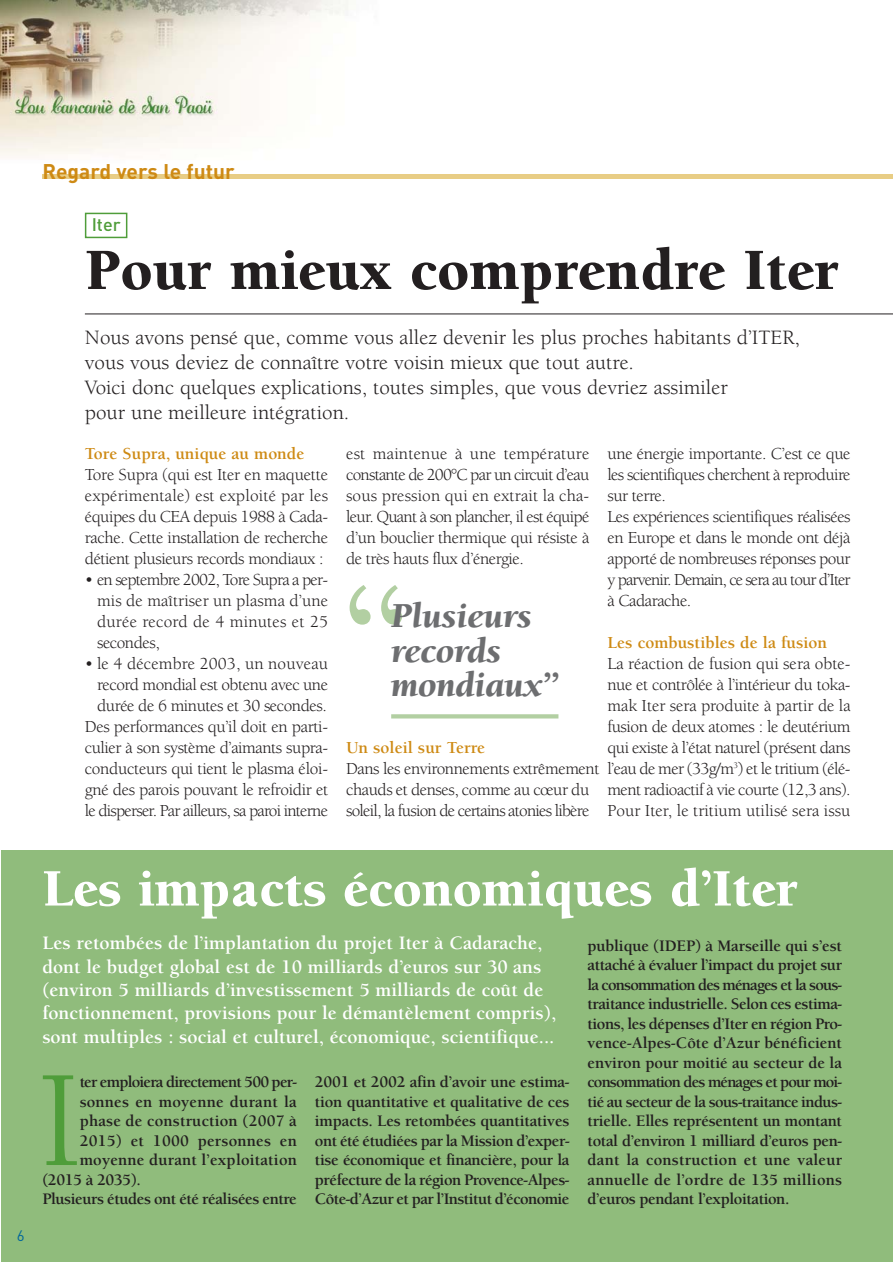
<style>
.page{position:relative;width:893px;height:1263px;background:#fff}
.page>*{position:absolute;margin:0;border:0;box-sizing:border-box;transform-origin:0 0}
.t1{font:700 157.5px "Berkeley";color:#b2cfa2}
.t2{font:141.15px "Berkeley";color:#4f9d3a}
.t3{font:900 60px "Berkeley";color:#231f20}
.t4{font:900 54px "Berkeley";color:#fff}
.t5{font:italic 900 36px/34.5px "Berkeley";color:#6d6e70}
.t6{font:21px/25.2px "Berkeley";color:#231f20}
.t7{font:700 21px "DIN";color:#ce8a14}
.t8{font:700 19.5px/23.4px "Berkeley";color:#fff}
.t9{font:500 18px "DIN";color:#4f9d3a}
.t10{font:17.25px/21px "Berkeley";letter-spacing:-.025em;color:#231f20;text-align:justify}
.t11{font:700 17.25px "Berkeley";color:#ce8a14}
.t12{font:700 16.5px/19.5px "Berkeley";letter-spacing:-.025em;color:#231f20;text-align:justify}
.t13{font:700 16.5px "Berkeley";letter-spacing:.01em;color:#231f20}
.t14{font:700 16.5px "Berkeley";letter-spacing:-.05em;color:#231f20}
.t15{font:15px "DIN";color:#00669b}
</style>
<div class="page">
<div style="left:1px;top:850px;width:891px;height:412px;background:#90bc7c"></div>
<img style="left:1px;top:0;width:348px;height:156px">
<div style="left:42px;top:174px;width:850px;height:5px;background:#e8cd85"></div>
<div style="left:85px;top:213px;width:42px;height:25px;border:2px solid #4f9d3a"></div>
<div style="left:391px;top:714px;width:167px;height:5px;background:#b2cfa2"></div>
<hr style="left:85px;top:314px;width:807px;height:1px;background:#231f20">
<p class="t15" style="left:17px;top:1230px;width:9px">6</p>
<p class="t7" style="left:42px;top:163px;width:194px">Regard vers le futur</p>
<p class="t9" style="left:92px;top:218px;width:30px">Iter</p>
<h3 class="t3" style="left:85px;top:247px;width:755px">Pour mieux comprendre Iter</h3>
<p class="t6" style="left:85px;top:326px;width:716px">Nous avons pensé que, comme vous allez devenir les plus proches habitants d’ITER, vous vous deviez de connaître votre voisin mieux que tout autre.<br>Voici donc quelques explications, toutes simples, que vous devriez assimiler<br>pour une meilleure intégration.</p>
<p class="t11" style="left:85px;top:447px;width:221px">Tore Supra, unique au monde</p>
<p class="t10" style="left:85px;top:465px;width:245px">Tore Supra (qui est Iter en maquette expérimentale) est exploité par les équipes du CEA depuis 1988 à Cada&shy;rache. Cette installation de recherche détient plusieurs records mondiaux :</p>
<p class="t10" style="left:97px;top:570px;width:232px;text-indent:-12px">• en septembre 2002, Tore Supra a per&shy;mis de maîtriser un plasma d’une durée record de 4 minutes et 25 secondes,</p>
<p class="t10" style="left:85px;top:654px;width:245px;text-align:right">• le 4 décembre 2003, un nouveau record mondial est obtenu avec une durée de 6 minutes et 30 secondes.<br>Des performances qu’il doit en parti&shy;culier à son système d’aimants supra&shy;conducteurs qui tient le plasma éloi&shy;gné des parois pouvant le refroidir et le disperser. Par ailleurs, sa paroi interne</p>
<p class="t10" style="left:346px;top:444px;width:245px">est maintenue à une température constante de 200°C par un circuit d’eau sous pression qui en extrait la cha&shy;leur. Quant à son plancher, il est équipé d’un bouclier thermique qui résiste à de très hauts flux d’énergie.</p>
<h1 class="t1" style="left:341px;top:577px;width:71px">“</h1>
<h3 class="t5" style="left:391px;top:602px;width:169px">Plusieurs records mondiaux”</h3>
<p class="t11" style="left:346px;top:741px;width:141px">Un soleil sur Terre</p>
<p class="t10" style="left:346px;top:759px;width:255px;text-align:left">Dans les environnements extrêmement chauds et denses, comme au cœur du soleil, la fusion de certains atonies libère</p>
<p class="t10" style="left:607px;top:444px;width:245px;text-align:left">une énergie importante. C’est ce que les scientifiques cherchent à reproduire sur terre.<br>Les expériences scientifiques réalisées en Europe et dans le monde ont déjà apporté de nombreuses réponses pour y parvenir. Demain, ce sera au tour d’Iter à Cadarache.</p>
<p class="t11" style="left:607px;top:636px;width:221px">Les combustibles de la fusion</p>
<p class="t10" style="left:607px;top:654px;width:245px">La réaction de fusion qui sera obte&shy;nue et contrôlée à l’intérieur du toka&shy;mak Iter sera produite à partir de la fusion de deux atomes : le deutérium qui existe à l’état naturel (présent dans l’eau de mer (33g/m<sup>3</sup>) et le tritium (élé&shy;ment radioactif à vie courte (12,3 ans).<br>Pour Iter, le tritium utilisé sera issu</p>
<h3 class="t4" style="left:42px;top:867px;width:757px">Les impacts économiques d’Iter</h3>
<p class="t8" style="left:42px;top:933px;width:515px">Les retombées de l’implantation du projet Iter à Cadarache, dont le budget global est de 10 milliards d’euros sur 30 ans (environ 5 milliards d’investissement 5 milliards de coût de fonctionnement, provisions pour le démantèlement compris), sont multiples : social et culturel, économique, scientifique...</p>
<h2 class="t2" style="left:37px;top:1065px;width:46px">I</h2>
<p class="t14" style="left:80px;top:1075px;width:219px">ter emploiera directement 500 per-</p>
<p class="t13" style="left:80px;top:1095px;width:219px">sonnes en moyenne durant la</p>
<p class="t13" style="left:80px;top:1114px;width:219px">phase de construction (2007 à</p>
<p class="t13" style="left:80px;top:1134px;width:219px">2015) et 1000 personnes en</p>
<p class="t13" style="left:80px;top:1153px;width:219px">moyenne durant l’exploitation</p>
<p class="t12" style="left:42px;top:1171px;width:100px">(2015 à 2035).</p>
<p class="t12" style="left:42px;top:1191px;width:256px">Plusieurs études ont été réalisées entre</p>
<p class="t12" style="left:315px;top:1074px;width:256px">2001 et 2002 afin d’avoir une estima&shy;tion quantitative et qualitative de ces impacts. Les retombées quantitatives ont été étudiées par la Mission d’exper&shy;tise économique et financière, pour la préfecture de la région Provence-Alpes-Côte-d’Azur et par l’Institut d’économie</p>
<p class="t12" style="left:587px;top:938px;width:256px">publique (IDEP) à Marseille qui s’est attaché à évaluer l’impact du projet sur la consommation des ménages et la sous&shy;traitance industrielle. Selon ces estima&shy;tions, les dépenses d’Iter en région Pro&shy;vence-Alpes-Côte d’Azur bénéficient environ pour moitié au secteur de la consommation des ménages et pour moi&shy;tié au secteur de la sous-traitance indus&shy;trielle. Elles représentent un montant total d’environ 1 milliard d’euros pen&shy;dant la construction et une valeur annuelle de l’ordre de 135 millions d’euros pendant l’exploitation.</p>
</div>
